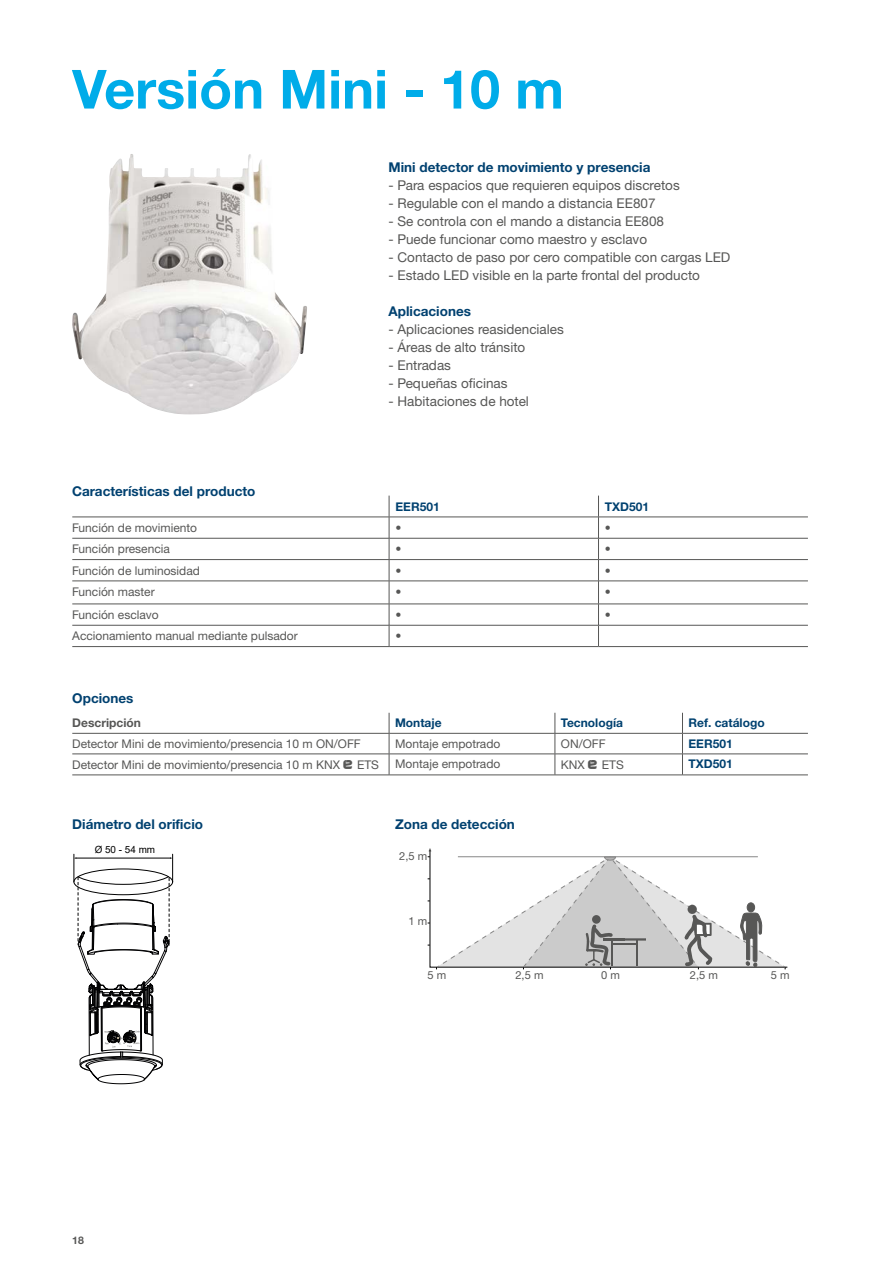
<style>
.page{position:relative;width:893px;height:1263px;background:#fff}
.page>*{position:absolute;margin:0;border:0;box-sizing:border-box;transform-origin:0 0}
.t1{font:700 54px "Helvetica Neue LTW1 G";color:#00ace9}
.t2{font:13.5px "Helvetica Neue LTW1 G";color:#575756}
.t3{font:700 13.5px "Helvetica Neue LTW1 G";color:#004170}
.t4{font:12px "Helvetica Neue LTW1 G";color:#575756}
.t5{font:700 12px "Helvetica Neue LTW1 G";color:#004170}
.t6{font:700 12px "Helvetica Neue LTW1 G";color:#575756}
.t7{font:11.1px "Helvetica Neue LTW1 G";color:#575756}
.t8{font:700 10.5px "Helvetica Neue LTW1 G";color:#575756}
.t9{font:9.9px "Arial";color:#000}
</style>
<div class="page">
<img style="left:72px;top:154px;width:235px;height:260px">
<svg style="left:74px;top:853px;width:99px;height:232px"></svg>
<svg style="left:428px;top:848px;width:360px;height:121px"></svg>
<hr style="left:72px;top:517px;width:317px;height:1px;background:#575756">
<hr style="left:389px;top:517px;width:209px;height:1px;background:#575756">
<hr style="left:598px;top:517px;width:210px;height:1px;background:#575756">
<hr style="left:72px;top:538px;width:317px;height:1px;background:#575756">
<hr style="left:389px;top:538px;width:209px;height:1px;background:#575756">
<hr style="left:598px;top:538px;width:210px;height:1px;background:#575756">
<hr style="left:72px;top:559px;width:317px;height:1px;background:#575756">
<hr style="left:389px;top:559px;width:209px;height:1px;background:#575756">
<hr style="left:598px;top:559px;width:210px;height:1px;background:#575756">
<hr style="left:72px;top:581px;width:317px;height:1px;background:#575756">
<hr style="left:389px;top:581px;width:209px;height:1px;background:#575756">
<hr style="left:598px;top:581px;width:210px;height:1px;background:#575756">
<hr style="left:72px;top:604px;width:317px;height:1px;background:#575756">
<hr style="left:389px;top:604px;width:209px;height:1px;background:#575756">
<hr style="left:598px;top:604px;width:210px;height:1px;background:#575756">
<hr style="left:72px;top:625px;width:317px;height:1px;background:#575756">
<hr style="left:389px;top:625px;width:209px;height:1px;background:#575756">
<svg style="left:389px;top:496px;width:1px;height:150px"></svg>
<hr style="left:598px;top:625px;width:210px;height:1px;background:#575756">
<svg style="left:598px;top:496px;width:1px;height:150px"></svg>
<hr style="left:72px;top:646px;width:317px;height:1px;background:#575756">
<hr style="left:389px;top:646px;width:209px;height:1px;background:#575756">
<hr style="left:598px;top:646px;width:210px;height:1px;background:#575756">
<hr style="left:72px;top:733px;width:317px;height:1px;background:#575756">
<hr style="left:389px;top:733px;width:166px;height:1px;background:#575756">
<hr style="left:555px;top:733px;width:127px;height:1px;background:#575756">
<hr style="left:682px;top:733px;width:126px;height:1px;background:#575756">
<hr style="left:72px;top:754px;width:317px;height:1px;background:#575756">
<hr style="left:389px;top:754px;width:166px;height:1px;background:#575756">
<svg style="left:389px;top:713px;width:1px;height:62px"></svg>
<hr style="left:555px;top:754px;width:127px;height:1px;background:#575756">
<svg style="left:555px;top:713px;width:1px;height:62px"></svg>
<hr style="left:682px;top:754px;width:126px;height:1px;background:#575756">
<svg style="left:682px;top:713px;width:1px;height:62px"></svg>
<hr style="left:72px;top:775px;width:317px;height:1px;background:#575756">
<hr style="left:389px;top:775px;width:166px;height:1px;background:#575756">
<hr style="left:555px;top:775px;width:127px;height:1px;background:#575756">
<hr style="left:682px;top:775px;width:126px;height:1px;background:#575756">
<h1 class="t1" style="left:72px;top:56px;width:493px">Versión Mini - 10 m</h1>
<p class="t3" style="left:72px;top:482px;width:185px">Características del producto</p>
<p class="t3" style="left:389px;top:158px;width:263px">Mini detector de movimiento y presencia</p>
<p class="t2" style="left:389px;top:176px;width:293px">- Para espacios que requieren equipos discretos</p>
<p class="t2" style="left:389px;top:194px;width:269px">- Regulable con el mando a distancia EE807</p>
<p class="t2" style="left:389px;top:212px;width:277px">- Se controla con el mando a distancia EE808</p>
<p class="t2" style="left:389px;top:230px;width:260px">- Puede funcionar como maestro y esclavo</p>
<p class="t2" style="left:389px;top:248px;width:343px">- Contacto de paso por cero compatible con cargas LED</p>
<p class="t2" style="left:389px;top:266px;width:313px">- Estado LED visible en la parte frontal del producto</p>
<p class="t3" style="left:389px;top:302px;width:84px">Aplicaciones</p>
<p class="t2" style="left:389px;top:320px;width:177px">- Aplicaciones reasidenciales</p>
<p class="t2" style="left:389px;top:338px;width:138px">- Áreas de alto tránsito</p>
<p class="t2" style="left:389px;top:356px;width:64px">- Entradas</p>
<p class="t2" style="left:389px;top:374px;width:120px">- Pequeñas oficinas</p>
<p class="t2" style="left:389px;top:392px;width:142px">- Habitaciones de hotel</p>
<p class="t5" style="left:395px;top:499px;width:46px">EER501</p>
<p class="t5" style="left:605px;top:499px;width:46px">TXD501</p>
<p class="t4" style="left:72px;top:520px;width:126px">Función de movimiento</p>
<p class="t4" style="left:395px;top:520px;width:7px">•</p>
<p class="t4" style="left:605px;top:520px;width:7px">•</p>
<p class="t4" style="left:72px;top:541px;width:99px">Función presencia</p>
<p class="t4" style="left:395px;top:541px;width:7px">•</p>
<p class="t4" style="left:605px;top:541px;width:7px">•</p>
<p class="t4" style="left:72px;top:563px;width:129px">Función de luminosidad</p>
<p class="t4" style="left:395px;top:563px;width:7px">•</p>
<p class="t4" style="left:605px;top:563px;width:7px">•</p>
<p class="t4" style="left:72px;top:584px;width:84px">Función master</p>
<p class="t4" style="left:395px;top:584px;width:7px">•</p>
<p class="t4" style="left:605px;top:584px;width:7px">•</p>
<p class="t4" style="left:72px;top:607px;width:88px">Función esclavo</p>
<p class="t4" style="left:395px;top:607px;width:7px">•</p>
<p class="t4" style="left:605px;top:607px;width:7px">•</p>
<p class="t4" style="left:72px;top:628px;width:227px">Accionamiento manual mediante pulsador</p>
<p class="t4" style="left:395px;top:628px;width:7px">•</p>
<p class="t3" style="left:72px;top:689px;width:63px">Opciones</p>
<p class="t6" style="left:72px;top:716px;width:70px">Descripción</p>
<p class="t5" style="left:395px;top:716px;width:48px">Montaje</p>
<p class="t5" style="left:561px;top:716px;width:64px">Tecnología</p>
<p class="t5" style="left:688px;top:716px;width:78px">Ref. catálogo</p>
<p class="t4" style="left:72px;top:736px;width:290px">Detector Mini de movimiento/presencia 10 m ON/OFF</p>
<p class="t4" style="left:395px;top:736px;width:107px">Montaje empotrado</p>
<p class="t4" style="left:561px;top:736px;width:46px">ON/OFF</p>
<p class="t5" style="left:688px;top:736px;width:46px">EER501</p>
<p class="t4" style="left:72px;top:757px;width:269px">Detector Mini de movimiento/presencia 10 m KNX</p>
<p class="t4" style="left:357px;top:757px;width:23px">ETS</p>
<p class="t4" style="left:395px;top:757px;width:107px">Montaje empotrado</p>
<p class="t4" style="left:561px;top:757px;width:25px">KNX</p>
<p class="t4" style="left:602px;top:757px;width:23px">ETS</p>
<p class="t5" style="left:688px;top:757px;width:46px">TXD501</p>
<p class="t3" style="left:72px;top:815px;width:132px">Diámetro del orificio</p>
<p class="t3" style="left:395px;top:815px;width:121px">Zona de detección</p>
<p class="t9" style="left:95px;top:843px;width:62px">Ø 50 - 54 mm</p>
<p class="t8" style="left:72px;top:1233px;width:13px">18</p>
<p class="t7" style="left:399px;top:849px;width:30px">2,5 m</p>
<p class="t7" style="left:409px;top:915px;width:20px">1 m</p>
<p class="t7" style="left:515px;top:968px;width:30px">2,5 m</p>
<p class="t7" style="left:601px;top:968px;width:20px">0 m</p>
<p class="t7" style="left:690px;top:968px;width:30px">2,5 m</p>
<p class="t7" style="left:427px;top:968px;width:20px">5 m</p>
<p class="t7" style="left:771px;top:968px;width:20px">5 m</p>
</div>
